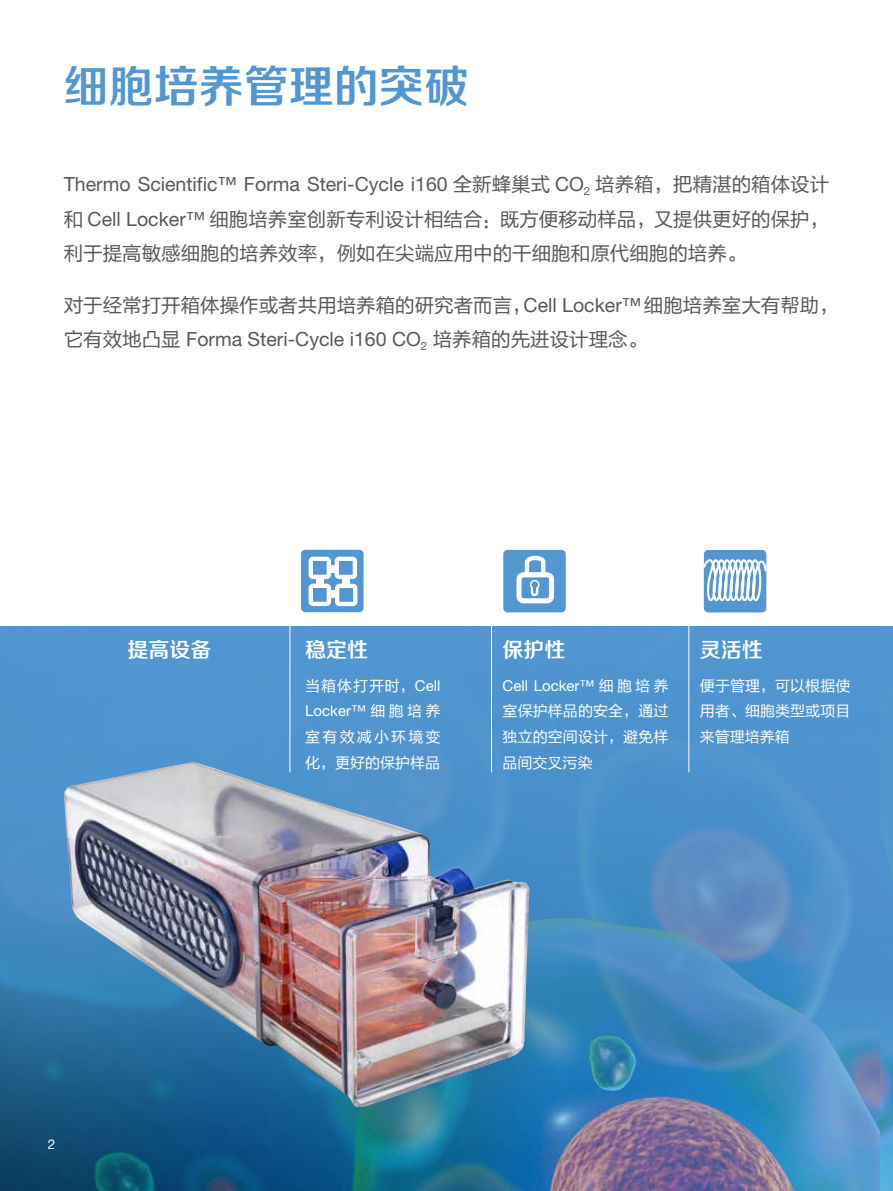
<style>
.page{position:relative;width:893px;height:1191px;background:#fff}
.page>*{position:absolute;margin:0;border:0;box-sizing:border-box;transform-origin:0 0}
.t1{font:45px "FZZZHONGJW GB1 0";color:#5297d2}
.t2{font:21px "FZZZHONGJW GB1 0";color:#fff}
.t3{font:19.5px/34.5px "FZLTHJW GB1 0";color:#595757}
.t4{font:19.5px "Helvetica Neue LT Std";color:#595757}
.t5{font:15px/25.5px "FZLTHJW GB1 0";letter-spacing:.005em;color:#fff;text-align:justify}
.t6{font:15px "Helvetica Neue LT Std";color:#fff}
.t7{font:15px/25.5px "FZLTHJW GB1 0";letter-spacing:.145em;color:#fff}
.t8{font:13.5px "Helvetica Neue LT Std";color:#fff}
.s1{font-family:"FZLTHJW GB1 0"}
.s2{font-family:"Helvetica Neue LT Std"}
</style>
<div class="page">
<img style="left:0;top:626px;width:879px;height:565px">
<hr style="left:290px;top:602px;width:1px;height:170px;background:#fff">
<hr style="left:491px;top:610px;width:1px;height:162px;background:#fff">
<hr style="left:688px;top:610px;width:1px;height:162px;background:#fff">
<div style="left:704px;top:550px;width:62px;height:62px;background:#5297d2;border-radius:4px"></div>
<svg style="left:703px;top:559px;width:64px;height:42px"></svg>
<div style="left:301px;top:550px;width:63px;height:62px;background:#5297d2;border-radius:4px"></div>
<svg style="left:309px;top:556px;width:48px;height:50px"></svg>
<div style="left:316px;top:578px;width:8px;height:6px;background:#fff"></div>
<div style="left:342px;top:578px;width:8px;height:6px;background:#fff"></div>
<div style="left:329px;top:565px;width:7px;height:7px;background:#fff"></div>
<div style="left:330px;top:591px;width:7px;height:7px;background:#fff"></div>
<div style="left:503px;top:550px;width:63px;height:62px;background:#5297d2;border-radius:4px"></div>
<div style="left:516px;top:572px;width:38px;height:31px;border:5px solid #fff;border-radius:4px"></div>
<svg style="left:522px;top:555px;width:26px;height:41px"></svg>
<img style="left:879px;top:626px;width:14px;height:565px">
<img style="left:888px;top:626px;width:5px;height:107px">
<img style="left:63px;top:762px;width:466px;height:345px">
<h1 class="t1" style="left:64px;top:62px;width:407px">细胞培养管理的突破</h1>
<p class="t4" style="left:64px;top:173px;width:767px">Thermo Scientific™ Forma Steri-Cycle i160 <span class="s1">全新蜂巢式</span> CO<sub>2</sub> <span class="s1">培养箱，把精湛的箱体设计</span></p>
<p class="t3" style="left:64px;top:202px;width:767px">和 <span class="s2">Cell Locker™</span> 细胞培养室创新专利设计相结合：既方便移动样品，又提供更好的保护，利于提高敏感细胞的培养效率，例如在尖端应用中的干细胞和原代细胞的培养。</p>
<p class="t3" style="left:64px;top:288px;width:777px">对于经常打开箱体操作或者共用培养箱的研究者而言，<span class="s2">Cell Locker™</span>细胞培养室大有帮助，</p>
<p class="t4" style="left:64px;top:328px;width:585px"><span class="s1">它有效地凸显</span> Forma Steri-Cycle i160 CO<sub>2</sub> <span class="s1">培养箱的先进设计理念。</span></p>
<p class="t2" style="left:128px;top:638px;width:85px">提高设备</p>
<p class="t2" style="left:305px;top:638px;width:64px">稳定性</p>
<p class="t5" style="left:305px;top:673px;width:137px">当箱体打开时，<span class="s2">Cell</span></p>
<p class="t6" style="left:305px;top:702px;width:137px">Locker™ <span class="s1">细胞培养</span></p>
<p class="t7" style="left:305px;top:724px;width:137px">室有效减小环境变化，更好的保护样品</p>
<p class="t2" style="left:503px;top:638px;width:64px">保护性</p>
<p class="t6" style="left:503px;top:676px;width:167px">Cell Locker™ <span class="s1">细胞培养</span></p>
<p class="t5" style="left:503px;top:699px;width:167px">室保护样品的安全，通过独立的空间设计，避免样品间交叉污染</p>
<p class="t2" style="left:700px;top:638px;width:64px">灵活性</p>
<p class="t5" style="left:700px;top:673px;width:152px">便于管理，可以根据使用者、细胞类型或项目来管理培养箱</p>
<p class="t8" style="left:48px;top:1136px;width:9px">2</p>
</div>
